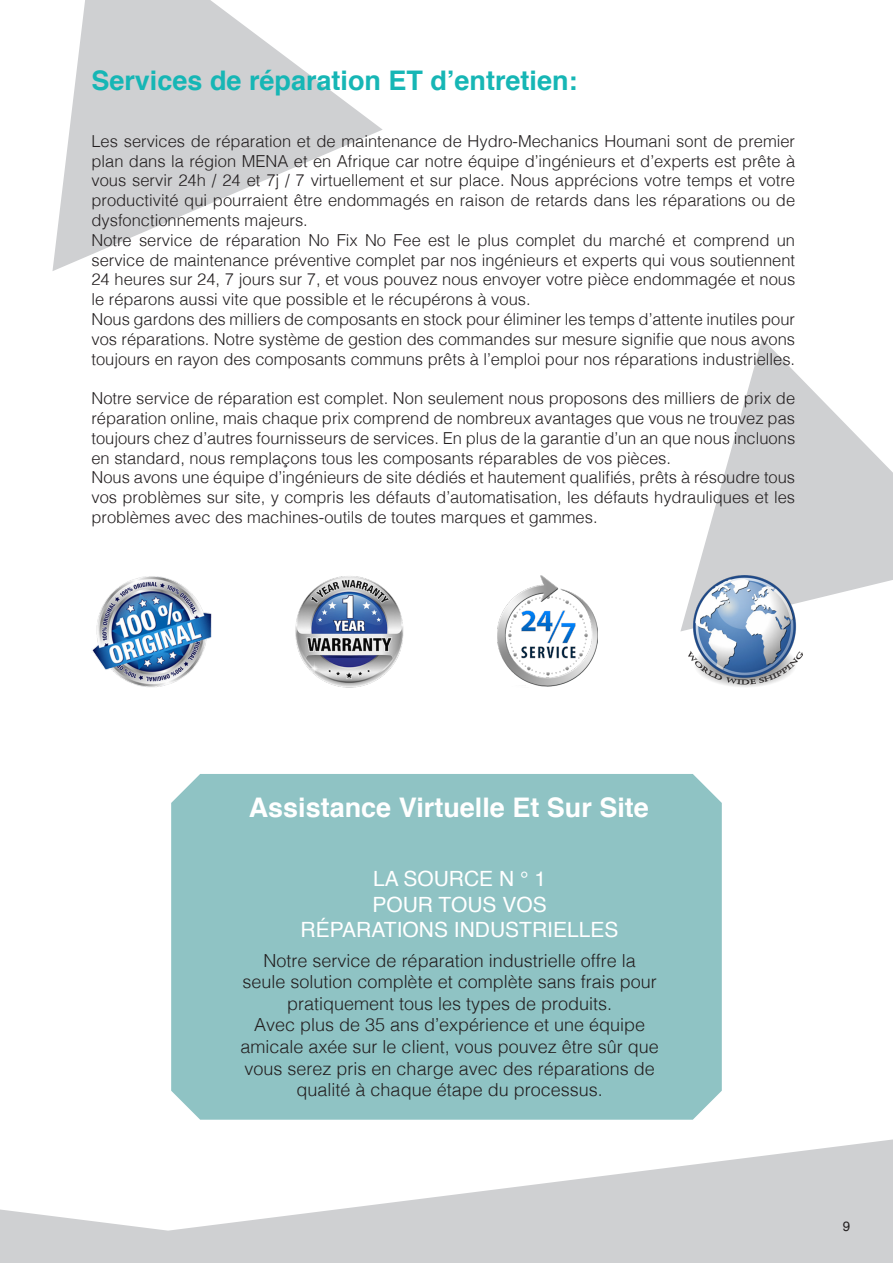
<style>
.page{position:relative;width:893px;height:1263px;background:#fff}
.page>*{position:absolute;margin:0;border:0;box-sizing:border-box;transform-origin:0 0}
.t1{font:700 27px "Helvetica";color:#16b6b5}
.t2{font:700 27px "Helvetica";color:#fff}
.t3{font:21px "Helvetica";color:#fff}
.Body_text{font:300 18px/21.6px "Helvetica";color:#231f20;text-align:center}
.Body_text-2{font:300 16.5px/19.8px "Helvetica";color:#231f20;text-align:justify}
.t4{font:13.5px "Helvetica";color:#231f20}
</style>
<div class="page">
<svg style="left:0;top:1139px;width:893px;height:124px;fill:#cfd0d2"></svg>
<svg style="left:680px;top:339px;width:213px;height:292px;fill:#cfd0d2"></svg>
<svg style="left:52px;top:0;width:331px;height:271px;fill:#cfd0d2"></svg>
<div style="left:171px;top:774px;width:551px;height:346px;background:#8fc3c4"></div>
<img style="left:92px;top:576px;width:120px;height:111px">
<img style="left:296px;top:576px;width:107px;height:111px">
<img style="left:498px;top:575px;width:100px;height:112px">
<img style="left:689px;top:575px;width:113px;height:112px">
<p class="t1" style="left:91px;top:59px;width:488px">Services de réparation ET d’entretien:</p>
<p class="Body_text-2" style="left:91px;top:130px;width:705px">Les services de réparation et de maintenance de Hydro-Mechanics Houmani sont de premier plan dans la région MENA et en Afrique car notre équipe d’ingénieurs et d’experts est prête à vous servir 24h / 24 et 7j / 7 virtuellement et sur place. Nous apprécions votre temps et votre productivité qui pourraient être endommagés en raison de retards dans les réparations ou de dysfonctionnements majeurs.</p>
<p class="Body_text-2" style="left:91px;top:229px;width:705px">Notre service de réparation No Fix No Fee est le plus complet du marché et comprend un service de maintenance préventive complet par nos ingénieurs et experts qui vous soutiennent 24 heures sur 24, 7 jours sur 7, et vous pouvez nous envoyer votre pièce endommagée et nous le réparons aussi vite que possible et le récupérons à vous.</p>
<p class="Body_text-2" style="left:91px;top:308px;width:705px">Nous gardons des milliers de composants en stock pour éliminer les temps d’attente inutiles pour vos réparations. Notre système de gestion des commandes sur mesure signifie que nous avons toujours en rayon des composants communs prêts à l’emploi pour nos réparations industrielles.</p>
<p class="Body_text-2" style="left:91px;top:387px;width:705px">Notre service de réparation est complet. Non seulement nous proposons des milliers de prix de réparation online, mais chaque prix comprend de nombreux avantages que vous ne trouvez pas toujours chez d’autres fournisseurs de services. En plus de la garantie d’un an que nous incluons en standard, nous remplaçons tous les composants réparables de vos pièces.</p>
<p class="Body_text-2" style="left:91px;top:466px;width:705px">Nous avons une équipe d’ingénieurs de site dédiés et hautement qualifiés, prêts à résoudre tous vos problèmes sur site, y compris les défauts d’automatisation, les défauts hydrauliques et les problèmes avec des machines-outils de toutes marques et gammes.</p>
<p class="t2" style="left:249px;top:785px;width:402px">Assistance Virtuelle Et Sur Site</p>
<p class="t3" style="left:373px;top:863px;width:174px">LA SOURCE N ° 1</p>
<p class="t3" style="left:372px;top:888px;width:176px">POUR TOUS VOS</p>
<p class="t3" style="left:301px;top:913px;width:319px">RÉPARATIONS INDUSTRIELLES</p>
<p class="Body_text" style="left:243px;top:948px;width:416px">Notre service de réparation industrielle offre la seule solution complète et complète sans frais pour pratiquement tous les types de produits.</p>
<p class="Body_text" style="left:241px;top:1013px;width:420px">Avec plus de 35 ans d’expérience et une équipe amicale axée sur le client, vous pouvez être sûr que vous serez pris en charge avec des réparations de qualité à chaque étape du processus.</p>
<p class="t4" style="left:843px;top:1215px;width:9px">9</p>
</div>
